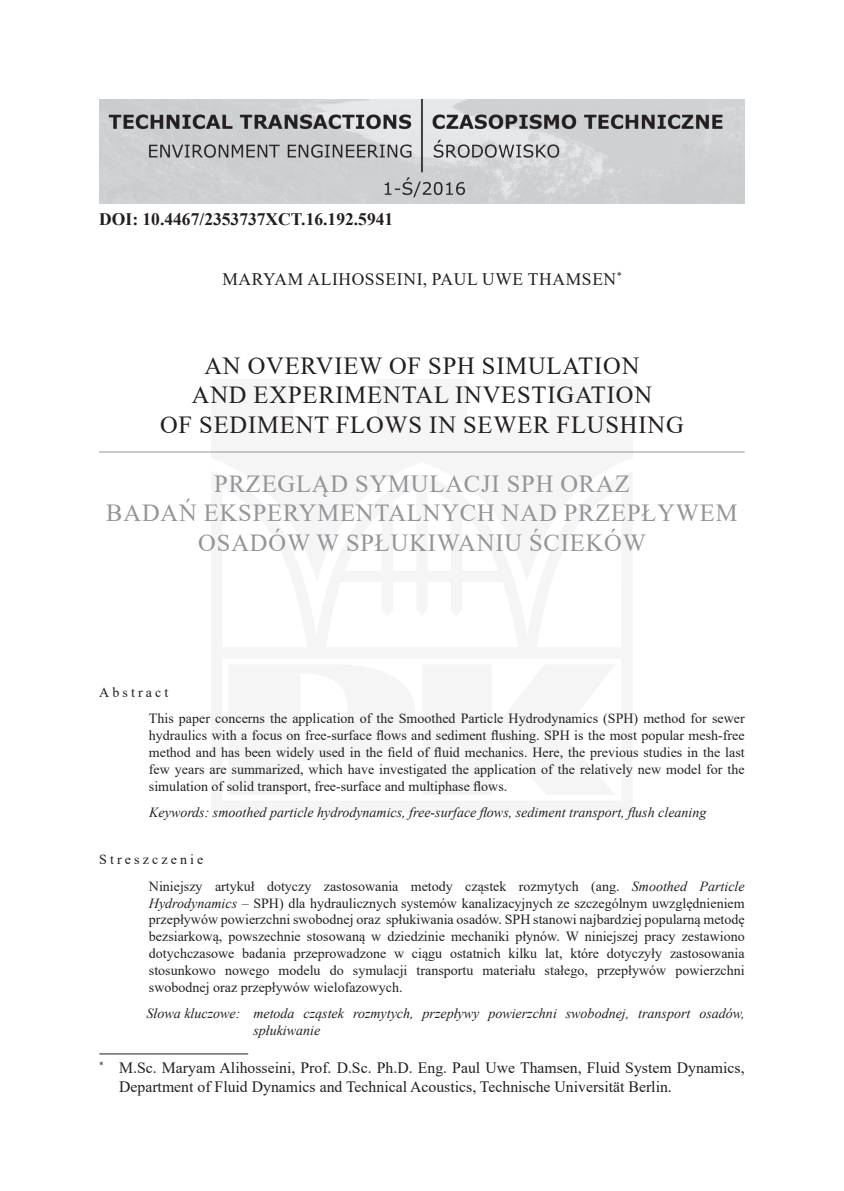
<style>
.page{position:relative;width:844px;height:1191px;background:#fff}
.page>*{position:absolute;margin:0;border:0;box-sizing:border-box;transform-origin:0 0}
.TYTUL_ANGIELSKI{font:24.5px/29.4px "Times New Roman";letter-spacing:.035em;color:#939598;text-align:center}
.TYTUL_POLSKI{font:24.5px/29.4px "Times New Roman";letter-spacing:.035em;color:#231f20;text-align:center}
.doi{font:700 17.5px "Times New Roman";color:#231f20}
.autor{font:17.5px "Times New Roman";letter-spacing:.035em;color:#231f20}
.przypis{font:15.75px/18.9px "Times New Roman";color:#231f20}
.streszczenie_tekst{font:14px/16.8px "Times New Roman";color:#231f20;text-align:justify}
.slowa_kluczowe{font:italic 14px/16.8px "Times New Roman";color:#231f20}
.streszczenie{font:14px "Times New Roman";letter-spacing:.22em;color:#231f20}
.s1{font-style:italic}
</style>
<div class="page">
<hr style="left:99px;top:451px;width:645px;height:1px;background:#939598">
<img style="left:99px;top:99px;width:645px;height:105px">
<hr style="left:99px;top:1053px;width:149px;height:1px;background:#231f20">
<p class="doi" style="left:99px;top:207px;width:295px">DOI: 10.4467/2353737XCT.16.192.5941</p>
<p class="autor" style="left:222px;top:267px;width:401px">MARYAM ALIHOSSEINI, PAUL UWE THAMSEN<sup>*</sup></p>
<p class="TYTUL_POLSKI" style="left:160px;top:350px;width:525px">AN OVERVIEW OF SPH SIMULATION<br>AND EXPERIMENTAL INVESTIGATION<br>OF SEDIMENT FLOWS IN SEWER FLUSHING</p>
<p class="TYTUL_ANGIELSKI" style="left:106px;top:468px;width:632px">PRZEGLĄD SYMULACJI SPH ORAZ<br>BADAŃ EKSPERYMENTALNYCH NAD PRZEPŁYWEM<br>OSADÓW W SPŁUKIWANIU ŚCIEKÓW</p>
<p class="streszczenie" style="left:99px;top:682px;width:71px">Abstract</p>
<p class="streszczenie_tekst" style="left:149px;top:710px;width:597px">This paper concerns the application of the Smoothed Particle Hydrodynamics (SPH) method for sewer hydraulics with a focus on free-surface flows and sediment flushing. SPH is the most popular mesh-free method and has been widely used in the field of fluid mechanics. Here, the previous studies in the last few years are summarized, which have investigated the application of the relatively new model for the simulation of solid transport, free-surface and multiphase flows.</p>
<p class="slowa_kluczowe" style="left:149px;top:804px;width:558px">Keywords: smoothed particle hydrodynamics, free-surface flows, sediment transport, flush cleaning</p>
<p class="streszczenie" style="left:99px;top:849px;width:106px">Streszczenie</p>
<p class="streszczenie_tekst" style="left:149px;top:877px;width:597px">Niniejszy artykuł dotyczy zastosowania metody cząstek rozmytych (ang. <span class="s1">Smoothed Particle Hydrodynamics</span> – SPH) dla hydraulicznych systemów kanalizacyjnych ze szczególnym uwzględnieniem przepływów powierzchni swobodnej oraz spłukiwania osadów. SPH stanowi najbardziej popularną metodę bezsiarkową, powszechnie stosowaną w dziedzinie mechaniki płynów. W niniejszej pracy zestawiono dotychczasowe badania przeprowadzone w ciągu ostatnich kilku lat, które dotyczyły zastosowania stosunkowo nowego modelu do symulacji transportu materiału stałego, przepływów powierzchni swobodnej oraz przepływów wielofazowych.</p>
<p class="slowa_kluczowe" style="left:253px;top:1004px;width:492px;text-indent:-107px">Słowa kluczowe: metoda cząstek rozmytych, przepływy powierzchni swobodnej, transport osadów, spłukiwanie</p>
<p class="przypis" style="left:119px;top:1057px;width:627px;text-indent:-20px"><sup>*</sup> M.Sc. Maryam Alihosseini, Prof. D.Sc. Ph.D. Eng. Paul Uwe Thamsen, Fluid System Dynamics,<br>Department of Fluid Dynamics and Technical Acoustics, Technische Universität Berlin.</p>
</div>
